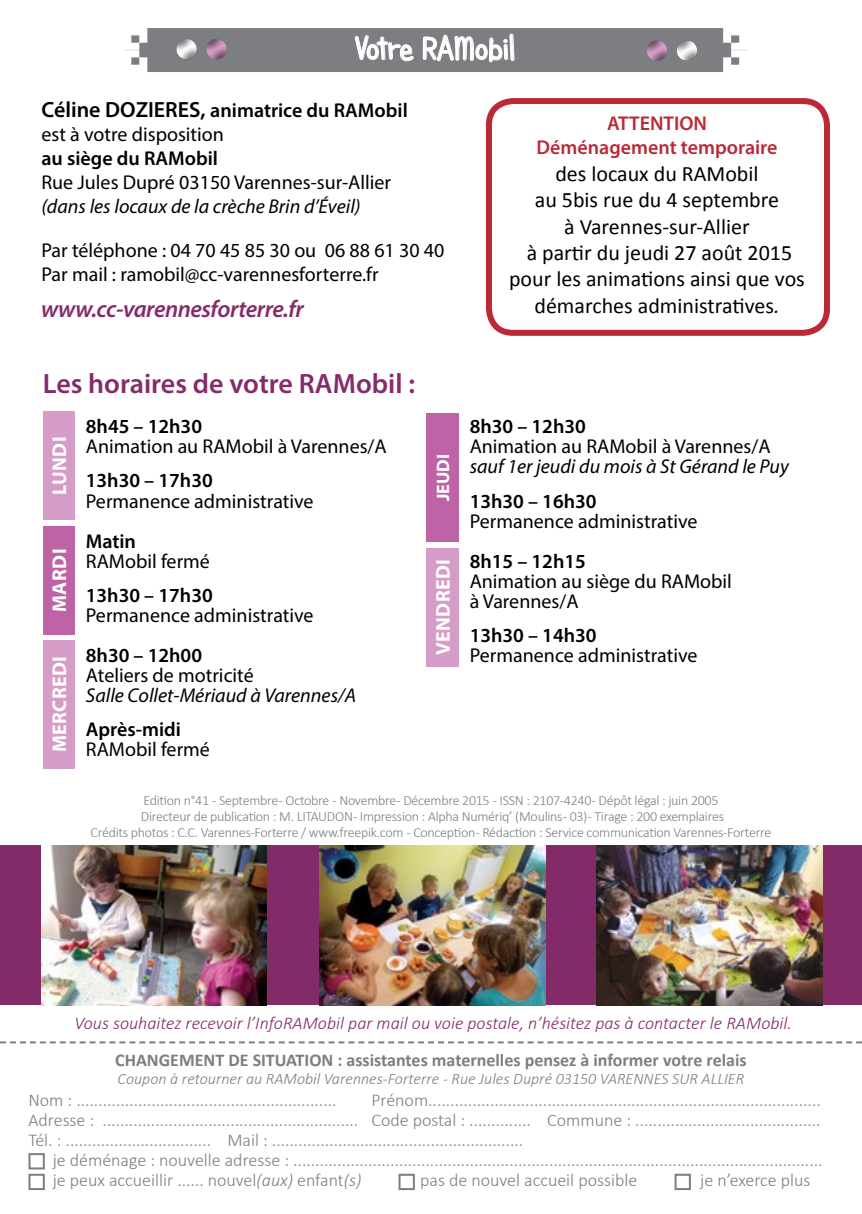
<style>
.page{position:relative;width:862px;height:1214px;background:#fff}
.page>*{position:absolute;margin:0;border:0;box-sizing:border-box;transform-origin:0 0}
.t1{font:32px "Candy Round BTN Bold";letter-spacing:.02em;color:#fff}
.t2{font:600 28px "Myriad Pro";color:#852b6a}
.t3{font:italic 600 24px "Myriad Pro";letter-spacing:-.02em;color:#852b6a}
.t4{font:22px/26.4px "Calibri";color:#000;text-align:center}
.t5{font:20px/24px "Myriad Pro";color:#000}
.t6{font:600 20px "Myriad Pro";color:#000}
.t7{font:italic 20px "Myriad Pro";color:#000}
.t8{font:600 20px/24px "Myriad Pro";color:#bb2936;text-align:center}
.t9{font:700 20px "Myriad Pro";letter-spacing:.02em;color:#fff}
.t10{font:20px "Candy Round BTN";color:#7c7e81}
.t11{font:300 18px/20px "Calibri";color:#7c7e81;text-align:justify}
.t12{font:italic 300 18px "Calibri";color:#832a69}
.t13{font:700 18px "Calibri";color:#7c7e81}
.t14{font:700 18px "Myriad Pro";color:#fff}
.t15{font:italic 300 16px "Calibri";color:#7c7e81}
.t16{font:300 14px/16px "Calibri";letter-spacing:-.02em;color:#7c7e81;text-align:center}
.s1{font-weight:600;font-size:22px}
.s2{font-weight:600}
.s3{font-style:italic}
</style>
<div class="page">
<svg style="left:123px;top:28px;width:624px;height:90px"></svg>
<div style="left:0;top:845px;width:862px;height:160px;background:#832a69"></div>
<svg style="left:0;top:1041px;width:862px;height:2px"></svg>
<div style="left:398px;top:1173px;width:17px;height:16px;border:2px solid #7c7e81"></div>
<div style="left:674px;top:1173px;width:17px;height:16px;border:2px solid #7c7e81"></div>
<img style="left:41px;top:845px;width:225px;height:160px">
<img style="left:320px;top:845px;width:225px;height:160px">
<img style="left:596px;top:845px;width:226px;height:160px">
<div style="left:43px;top:411px;width:31px;height:109px;background:#d49cc7"></div>
<div style="left:43px;top:525px;width:31px;height:109px;background:#bf63a7"></div>
<div style="left:426px;top:548px;width:32px;height:118px;background:#d49cc7"></div>
<div style="left:43px;top:640px;width:31px;height:128px;background:#d49cc7"></div>
<div style="left:426px;top:413px;width:32px;height:128px;background:#bf63a7"></div>
<div style="left:486px;top:98px;width:344px;height:238px;border:6px solid #bb2936;border-radius:24px"></div>
<svg style="left:28px;top:1153px;width:17px;height:38px"></svg>
<h1 class="t1" style="left:355px;top:29px;width:161px">Votre RAMobil</h1>
<p class="t5" style="left:41px;top:97px;width:368px"><span class="s1">Céline DOZIERES,</span> <span class="s2">animatrice du RAMobil </span>est à votre disposition</p>
<p class="t6" style="left:41px;top:145px;width:178px">au siège du RAMobil</p>
<p class="t5" style="left:41px;top:169px;width:351px">Rue Jules Dupré 03150 Varennes-sur-Allier</p>
<p class="t7" style="left:41px;top:193px;width:321px">(dans les locaux de la crèche Brin d’Éveil)</p>
<p class="t5" style="left:41px;top:237px;width:404px">Par téléphone : 04 70 45 85 30 ou 06 88 61 30 40<br>Par mail : ramobil@cc-varennesforterre.fr</p>
<h3 class="t3" style="left:41px;top:293px;width:264px">www.cc-varennesforterre.fr</h3>
<p class="t8" style="left:536px;top:111px;width:243px">ATTENTION<br>Déménagement temporaire</p>
<p class="t4" style="left:509px;top:160px;width:297px">des locaux du RAMobil<br>au 5bis rue du 4 septembre<br>à Varennes-sur-Allier<br>à partir du jeudi 27 août 2015 pour les animations ainsi que vos démarches administratives<span class="s3">.</span></p>
<h2 class="t2" style="left:43px;top:366px;width:374px">Les horaires de votre RAMobil :</h2>
<p class="t6" style="left:86px;top:414px;width:118px">8h45 – 12h30</p>
<p class="t5" style="left:86px;top:434px;width:302px">Animation au RAMobil à Varennes/A</p>
<p class="t6" style="left:86px;top:468px;width:128px">13h30 – 17h30</p>
<p class="t5" style="left:86px;top:488px;width:229px">Permanence administrative</p>
<p class="t6" style="left:86px;top:528px;width:52px">Matin</p>
<p class="t5" style="left:86px;top:548px;width:126px">RAMobil fermé</p>
<p class="t6" style="left:86px;top:582px;width:128px">13h30 – 17h30</p>
<p class="t5" style="left:86px;top:602px;width:229px">Permanence administrative</p>
<p class="t6" style="left:86px;top:642px;width:118px">8h30 – 12h00</p>
<p class="t5" style="left:86px;top:662px;width:169px">Ateliers de motricité</p>
<p class="t7" style="left:86px;top:682px;width:272px">Salle Collet-Mériaud à Varennes/A</p>
<p class="t6" style="left:86px;top:716px;width:97px">Après-midi</p>
<p class="t5" style="left:86px;top:736px;width:126px">RAMobil fermé</p>
<p class="t9" style="left:46px;top:495px;width:60px;rotate:-90deg">LUNDI</p>
<p class="t14" style="left:431px;top:501px;width:48px;rotate:-90deg">JEUDI</p>
<p class="t9" style="left:46px;top:611px;width:65px;rotate:-90deg">MARDI</p>
<p class="t9" style="left:430px;top:655px;width:98px;rotate:-90deg">VENDREDI</p>
<p class="t9" style="left:46px;top:752px;width:98px;rotate:-90deg">MERCREDI</p>
<p class="t6" style="left:470px;top:414px;width:118px">8h30 – 12h30</p>
<p class="t5" style="left:470px;top:434px;width:302px">Animation au RAMobil à Varennes/A</p>
<p class="t7" style="left:470px;top:454px;width:321px">sauf 1er jeudi du mois à St Gérand le Puy</p>
<p class="t6" style="left:470px;top:488px;width:128px">13h30 – 16h30</p>
<p class="t5" style="left:470px;top:508px;width:229px">Permanence administrative</p>
<p class="t6" style="left:470px;top:548px;width:118px">8h15 – 12h15</p>
<p class="t5" style="left:470px;top:570px;width:264px;line-height:20px">Animation au siège du RAMobil à Varennes/A</p>
<p class="t6" style="left:470px;top:622px;width:128px">13h30 – 14h30</p>
<p class="t5" style="left:470px;top:642px;width:229px">Permanence administrative</p>
<p class="t16" style="left:90px;top:792px;width:682px">Edition n°41 - Septembre - Octobre - Novembre - Décembre 2015 - ISSN : 2107-4240 - Dépôt légal : juin 2005<br>Directeur de publication : M. LITAUDON - Impression : Alpha Numériq’ (Moulins - 03) - Tirage : 200 exemplaires<br>Crédits photos : C.C. Varennes-Forterre / www.freepik.com - Conception - Rédaction : Service communication Varennes-Forterre</p>
<p class="t12" style="left:75px;top:1011px;width:719px">Vous souhaitez recevoir l’InfoRAMobil par mail ou voie postale, n’hésitez pas à contacter le RAMobil.</p>
<p class="t13" style="left:115px;top:1048px;width:633px">CHANGEMENT DE SITUATION : assistantes maternelles pensez à informer votre relais</p>
<p class="t15" style="left:118px;top:1068px;width:628px">Coupon à retourner au RAMobil Varennes-Forterre - Rue Jules Dupré 03150 VARENNES SUR ALLIER</p>
<p class="t11" style="left:28px;top:1089px;width:310px">Nom : ...........................................................</p>
<p class="t11" style="left:28px;top:1089px;width:794px;text-indent:343px">Prénom.........................................................................................<br>Adresse : .......................................................... Code postal : .............. Commune : ..........................................<br>Tél. : ................................. Mail : .........................................................</p>
<p class="t11" style="left:53px;top:1149px;width:771px">je déménage : nouvelle adresse : ........................................................................................................................ je peux accueillir ...... nouvel<span class="s3">(aux)</span> enfant<span class="s3">(s)</span></p>
<p class="t11" style="left:420px;top:1170px;width:218px">pas de nouvel accueil possible</p>
<p class="t11" style="left:700px;top:1170px;width:112px">je n’exerce plus</p>
<p class="t10" style="left:94px;top:1172px;width:119px">InfoRAMobil n°41</p>
</div>
